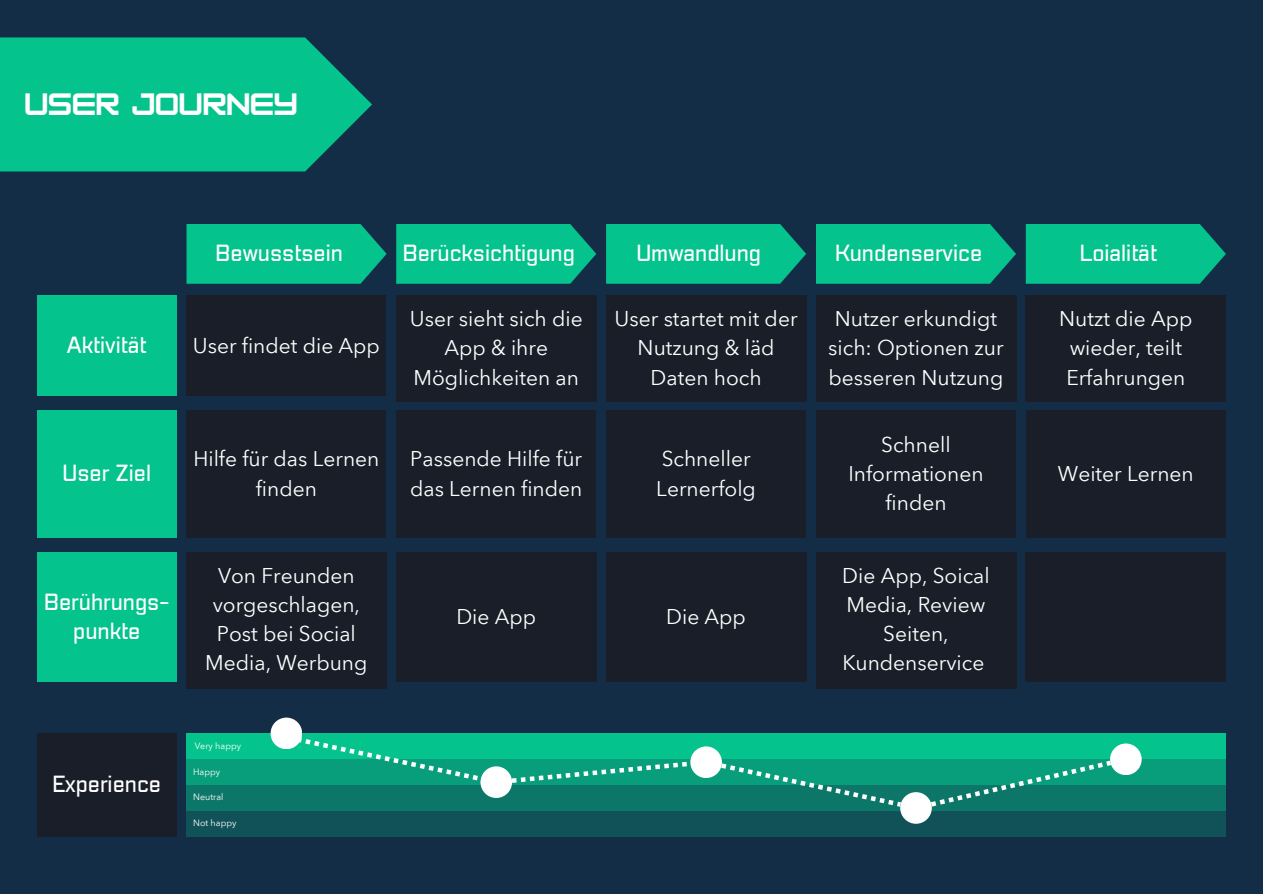
<style>
.page{position:relative;width:1263px;height:894px;background:#fff}
.page>*{position:absolute;margin:0;border:0;box-sizing:border-box;transform-origin:0 0}
.t1{font:700 27px "HK Modular";color:#fff}
.t2{font:21px/29.2px "Avenir Next Arabic";color:#fff;text-align:center}
.t3{font:21px/29.2px "Pattanakarn Regular Wd 3";color:#fff;text-align:center}
.t4{font:9px "Avenir Next Arabic";color:#fff}
</style>
<div class="page">
<div style="left:0;top:0;width:1263px;height:893px;background:#142d46"></div>
<svg style="left:187px;top:224px;width:200px;height:60px;background:#06b887"></svg>
<svg style="left:396px;top:224px;width:200px;height:60px;background:#06b888"></svg>
<svg style="left:606px;top:224px;width:200px;height:60px;background:#06b888"></svg>
<svg style="left:816px;top:224px;width:200px;height:60px;background:#06b888"></svg>
<svg style="left:1026px;top:224px;width:200px;height:60px;background:#06b888"></svg>
<div style="left:396px;top:295px;width:200px;height:107px;background:#191e29"></div>
<div style="left:396px;top:410px;width:200px;height:127px;background:#191e29"></div>
<div style="left:396px;top:552px;width:200px;height:129px;background:#191e29"></div>
<div style="left:606px;top:295px;width:200px;height:107px;background:#191e29"></div>
<div style="left:606px;top:410px;width:200px;height:127px;background:#191e29"></div>
<div style="left:606px;top:552px;width:200px;height:129px;background:#191e29"></div>
<div style="left:816px;top:295px;width:200px;height:107px;background:#191e29"></div>
<div style="left:816px;top:410px;width:200px;height:127px;background:#191e29"></div>
<div style="left:816px;top:552px;width:200px;height:136px;background:#191e29"></div>
<div style="left:1026px;top:295px;width:200px;height:107px;background:#191e29"></div>
<div style="left:1026px;top:410px;width:200px;height:127px;background:#191e29"></div>
<div style="left:1026px;top:552px;width:200px;height:129px;background:#191e29"></div>
<div style="left:186px;top:295px;width:200px;height:100px;background:#191e29"></div>
<div style="left:186px;top:410px;width:200px;height:127px;background:#191e29"></div>
<div style="left:186px;top:552px;width:200px;height:136px;background:#191e29"></div>
<svg style="left:0;top:37px;width:372px;height:134px;background:#06b787"></svg>
<div style="left:37px;top:295px;width:140px;height:100px;background:#05c38d"></div>
<div style="left:37px;top:410px;width:140px;height:127px;background:#05c38d"></div>
<div style="left:37px;top:552px;width:140px;height:129px;background:#05c38d"></div>
<div style="left:186px;top:733px;width:1040px;height:26px;background:#05c38d"></div>
<div style="left:186px;top:759px;width:1040px;height:25px;background:#089d7b"></div>
<div style="left:186px;top:784px;width:1040px;height:26px;background:#0c7769"></div>
<div style="left:186px;top:810px;width:1040px;height:26px;background:#105257"></div>
<div style="left:37px;top:733px;width:140px;height:103px;background:#191e29"></div>
<div style="left:271px;top:717px;width:31px;height:32px;background:#fff;border-radius:50%"></div>
<div style="left:480px;top:766px;width:32px;height:31px;background:#fff;border-radius:50%"></div>
<div style="left:690px;top:746px;width:32px;height:31px;background:#fff;border-radius:50%"></div>
<div style="left:900px;top:791px;width:32px;height:32px;background:#fff;border-radius:50%"></div>
<div style="left:1110px;top:743px;width:32px;height:31px;background:#fff;border-radius:50%"></div>
<svg style="left:512px;top:761px;width:175px;height:21px"></svg>
<svg style="left:279px;top:736px;width:199px;height:44px"></svg>
<svg style="left:721px;top:763px;width:180px;height:43px"></svg>
<svg style="left:931px;top:760px;width:180px;height:46px"></svg>
<h2 class="t1" style="left:24px;top:88px;width:275px">USER JOURNEY</h2>
<h2 class="t3" style="left:67px;top:331px;width:81px">Aktivität</h2>
<h2 class="t3" style="left:62px;top:459px;width:90px">User Ziel</h2>
<h2 class="t3" style="left:44px;top:587px;width:127px">Berührungs&shy;punkte</h2>
<h1 class="t3" style="left:216px;top:239px;width:129px">Bewusstsein</h1>
<h2 class="t3" style="left:403px;top:239px;width:174px">Berücksichtigung</h2>
<h2 class="t3" style="left:636px;top:239px;width:126px">Umwandlung</h2>
<h2 class="t3" style="left:835px;top:239px;width:149px">Kundenservice</h2>
<h2 class="t3" style="left:1080px;top:239px;width:79px">Loialität</h2>
<h2 class="t2" style="left:193px;top:331px;width:189px">User findet die App</h2>
<h2 class="t2" style="left:193px;top:444px;width:188px">Hilfe für das Lernen finden</h2>
<h2 class="t2" style="left:205px;top:560px;width:164px">Von Freunden vorgeschlagen,<br>Post bei Social<br>Media, Werbung</h2>
<h2 class="t2" style="left:410px;top:304px;width:174px">User sieht sich die<br>App &amp; ihre<br>Möglichkeiten an</h2>
<h2 class="t2" style="left:410px;top:444px;width:174px;text-align:left">Passende Hilfe für das Lernen finden</h2>
<h2 class="t2" style="left:456px;top:602px;width:81px">Die App</h2>
<h2 class="t2" style="left:615px;top:304px;width:184px">User startet mit der<br>Nutzung &amp; läd<br>Daten hoch</h2>
<h2 class="t2" style="left:656px;top:444px;width:101px;text-align:left">Schneller<br>Lernerfolg</h2>
<h2 class="t2" style="left:666px;top:602px;width:81px">Die App</h2>
<h2 class="t2" style="left:828px;top:304px;width:177px">Nutzer erkundigt sich: Optionen zur besseren Nutzung</h2>
<h2 class="t2" style="left:848px;top:430px;width:137px">Schnell<br>Informationen finden</h2>
<h2 class="t2" style="left:842px;top:560px;width:149px">Die App, Soical<br>Media, Review<br>Seiten,<br>Kundenservice</h2>
<h2 class="t2" style="left:1059px;top:304px;width:135px">Nutzt die App wieder, teilt<br>Erfahrungen</h2>
<h2 class="t2" style="left:1058px;top:459px;width:137px">Weiter Lernen</h2>
<h2 class="t3" style="left:52px;top:770px;width:110px">Experience</h2>
<p class="t4" style="left:195px;top:740px;width:48px">Very happy</p>
<p class="t4" style="left:193px;top:766px;width:29px">Happy</p>
<p class="t4" style="left:193px;top:790px;width:32px">Neutral</p>
<p class="t4" style="left:193px;top:817px;width:45px">Not happy</p>
</div>
